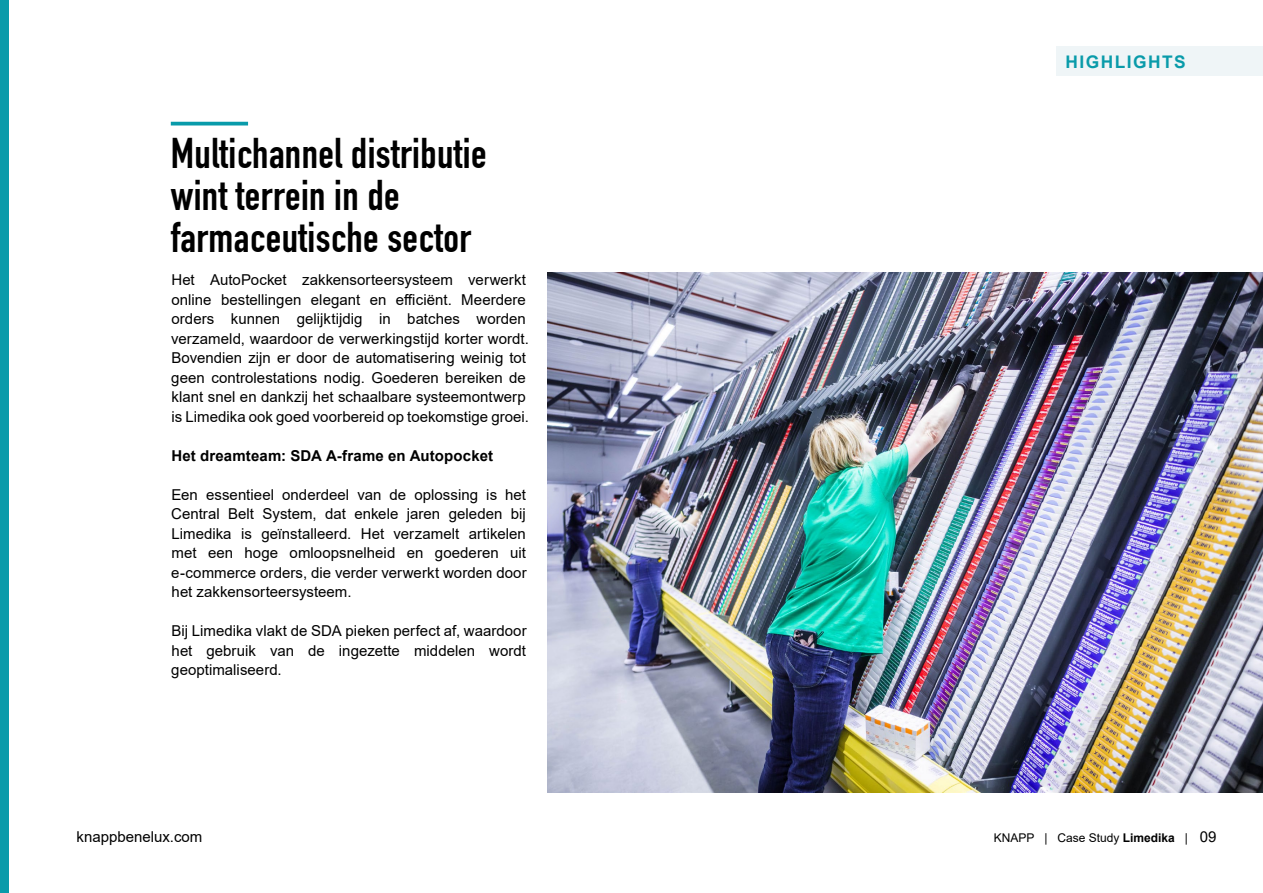
<style>
.page{position:relative;width:1263px;height:893px;background:#fff}
.page>*{position:absolute;margin:0;border:0;box-sizing:border-box;transform-origin:0 0}
.t1{font:42px/42px "DIN Engschrift";letter-spacing:.01em;color:#000}
.t2{font:700 17.4px "Arial";letter-spacing:.085em;color:#099baa}
.t3{font:15px/19.5px "Arial";letter-spacing:.005em;color:#000;text-align:justify}
.t4{font:700 15px "Arial";letter-spacing:.01em;color:#000}
.t5{font:12px "Arial";color:#000}
.s1{font-weight:700}
.s2{font-size:15px}
</style>
<div class="page">
<div style="left:0;top:0;width:9px;height:893px;background:#099baa"></div>
<div style="left:1056px;top:47px;width:207px;height:29px;background:#eff5f7"></div>
<img style="left:548px;top:272px;width:715px;height:520px">
<hr style="left:171px;top:122px;width:77px;height:3px;background:#099baa">
<h1 class="t1" style="left:171px;top:133px;width:317px">Multichannel distributie wint terrein in de farmaceutische sector</h1>
<p class="t3" style="left:171px;top:270px;width:359px;text-align:left">Het AutoPocket zakkensorteersysteem verwerkt online bestellingen elegant en efficiënt. Meerdere orders kunnen gelijktijdig in batches worden verzameld, waardoor de verwerkingstijd korter wordt.<br>Bovendien zijn er door de automatisering weinig tot geen controlestations nodig. Goederen bereiken de klant snel en dankzij het schaalbare systeemontwerp is Limedika ook goed voorbereid op toekomstige groei.</p>
<p class="t4" style="left:171px;top:445px;width:323px">Het dreamteam: SDA A-frame en Autopocket</p>
<p class="t3" style="left:171px;top:484px;width:357px">Een essentieel onderdeel van de oplossing is het Central Belt System, dat enkele jaren geleden bij Limedika is geïnstalleerd. Het verzamelt artikelen met een hoge omloopsnelheid en goederen uit e-commerce orders, die verder verwerkt worden door het zakkensorteersysteem.</p>
<p class="t3" style="left:171px;top:621px;width:357px">Bij Limedika vlakt de SDA pieken perfect af, waardoor het gebruik van de ingezette middelen wordt geoptimaliseerd.</p>
<p class="t3" style="left:77px;top:827px;width:127px">knappbenelux.com</p>
<p class="t2" style="left:1065px;top:49px;width:122px">HIGHLIGHTS</p>
<p class="t5" style="left:994px;top:829px;width:224px">KNAPP | Case Study <span class="s1">Limedika</span> | <span class="s2">09</span></p>
</div>
